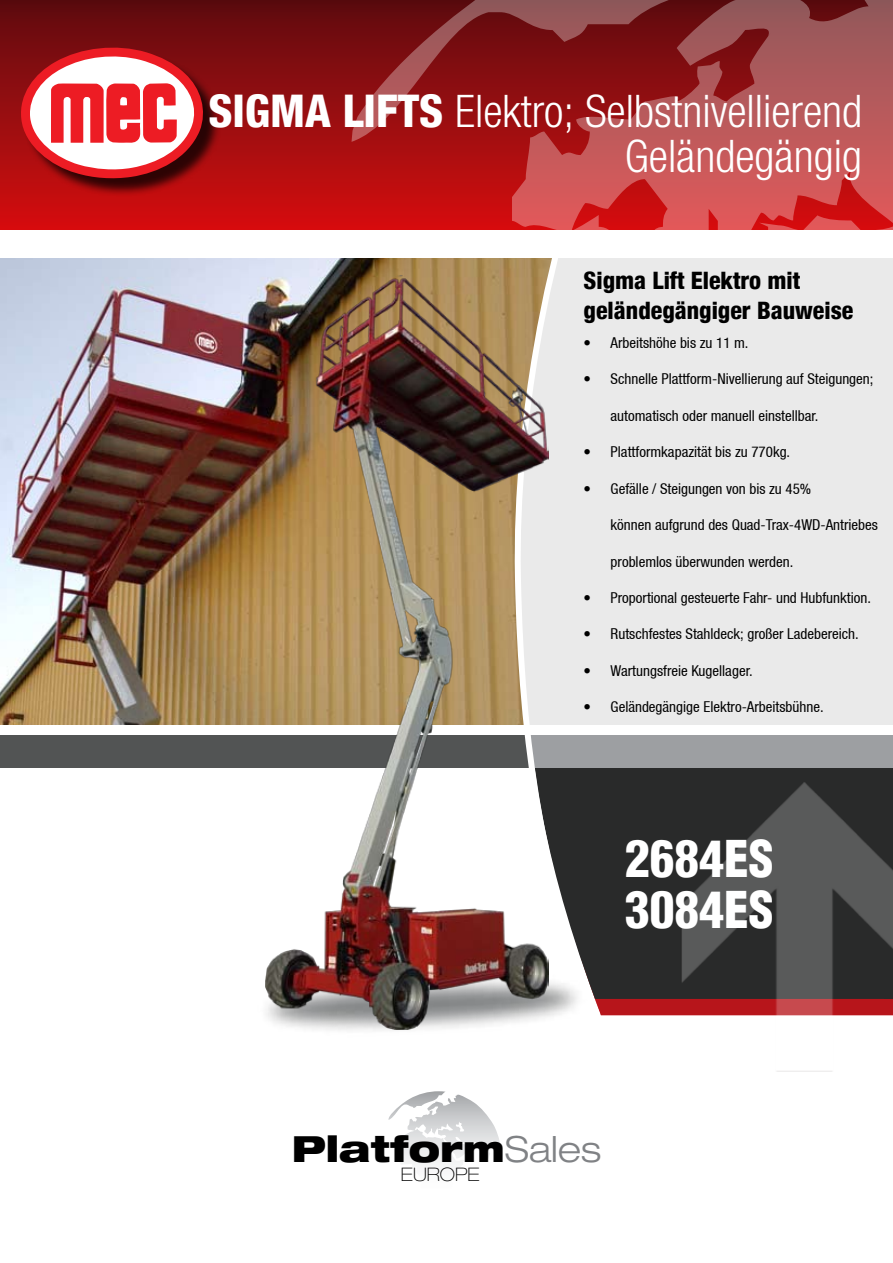
<style>
.page{position:relative;width:893px;height:1263px;background:#fff}
.page>*{position:absolute;margin:0;border:0;box-sizing:border-box;transform-origin:0 0}
.t1{font:800 condensed 49.5px/51px "Helvetica 87";color:#fff;text-align:justify}
.t2{font:900 condensed 49.5px/51px "Helvetica";color:#fff}
.t3{font:300 condensed 45px "Helvetica Neue LTCE";color:#fff}
.t4{font:900 expanded 36px "Helvetica Neue";color:#000}
.t5{font:800 condensed 24px/30px "Helvetica 87";color:#000}
.t6{font:100 expanded 18.6px "Helvetica Neue";color:#000}
.t7{font:condensed 15px "Helvetica 57";color:#000}
.s1{font-family:"Helvetica 87";font-weight:800}
.s2{font-weight:300;color:#808285}
</style>
<div class="page">
<img style="left:0;top:258px;width:514px;height:467px">
<div style="left:0;top:731px;width:893px;height:36px;background:#525454"></div>
<div style="left:605px;top:258px;width:288px;height:467px;background:#eaeaea"></div>
<div style="left:609px;top:767px;width:29px;height:232px;background:#292a2a"></div>
<div style="left:0;top:0;width:893px;height:240px;background:linear-gradient(to bottom,#5d0c10,#da0e0f)"></div>
<div style="left:0;top:230px;width:893px;height:28px;background:#fff"></div>
<svg style="left:351px;top:0;width:542px;height:230px;background:#a83335"></svg>
<div style="left:23px;top:50px;width:205px;height:153px;background:#000;opacity:.75"></div>
<svg style="left:21px;top:48px;width:182px;height:130px"></svg>
<div style="left:530px;top:731px;width:363px;height:36px;background:#9d9fa2"></div>
<img style="left:638px;top:767px;width:255px;height:305px">
<div style="left:514px;top:258px;width:91px;height:205px;background:#eaeaea"></div>
<div style="left:0;top:725px;width:893px;height:9px;background:#fff"></div>
<img style="left:194px;top:463px;width:415px;height:702px">
<img style="left:266px;top:275px;width:283px;height:755px">
<h2 class="t3" style="left:208px;top:85px;width:655px"><span class="s1">SIGMA LIFTS</span> Elektro; Selbstnivellierend</h2>
<h2 class="t3" style="left:625px;top:130px;width:239px">Geländegängig</h2>
<h3 class="t5" style="left:584px;top:265px;width:271px">Sigma Lift Elektro mit geländegängiger Bauweise</h3>
<p class="t7" style="left:584px;top:334px;width:166px">• Arbeitshöhe bis zu 11 m.</p>
<p class="t7" style="left:584px;top:370px;width:291px">• Schnelle Plattform-Nivellierung auf Steigungen;</p>
<p class="t7" style="left:611px;top:407px;width:209px">automatisch oder manuell einstellbar.</p>
<p class="t7" style="left:584px;top:443px;width:208px">• Plattformkapazität bis zu 770kg.</p>
<p class="t7" style="left:584px;top:480px;width:229px">• Gefälle / Steigungen von bis zu 45%</p>
<p class="t7" style="left:611px;top:516px;width:269px">können aufgrund des Quad-Trax-4WD-Antriebes</p>
<p class="t7" style="left:611px;top:552px;width:184px">problemlos überwunden werden.</p>
<p class="t7" style="left:584px;top:589px;width:289px">• Proportional gesteuerte Fahr- und Hubfunktion.</p>
<p class="t7" style="left:584px;top:625px;width:277px">• Rutschfestes Stahldeck; großer Ladebereich.</p>
<p class="t7" style="left:584px;top:662px;width:171px">• Wartungsfreie Kugellager.</p>
<p class="t7" style="left:584px;top:698px;width:241px">• Geländegängige Elektro-Arbeitsbühne.</p>
<h1 class="t1" style="left:625px;top:804px;width:103px">UL25<br>UL32<br>UL40</h1>
<h1 class="t2" style="left:625px;top:833px;width:150px">2684ES<br>3084ES</h1>
<h3 class="t4" style="left:292px;top:1126px;width:311px">Platform<span class="s2">Sales</span></h3>
<p class="t6" style="left:401px;top:1164px;width:80px">EUROPE</p>
</div>
